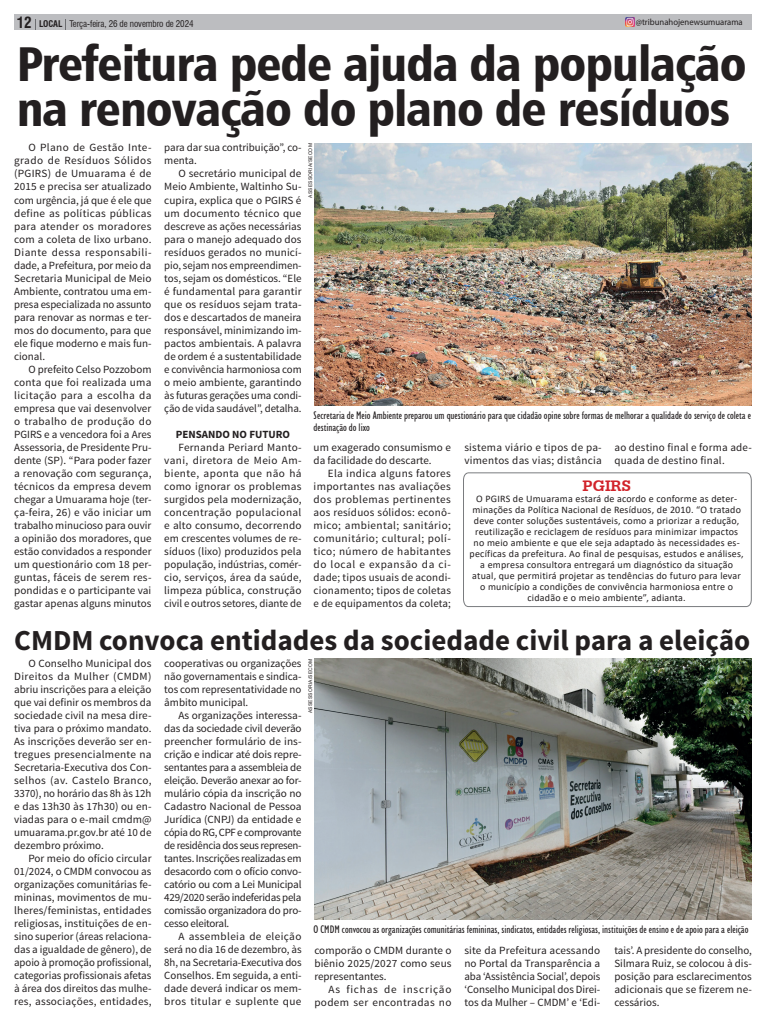
<style>
.page{position:relative;width:766px;height:1021px;background:#fff}
.page>*{position:absolute;margin:0;border:0;box-sizing:border-box;transform-origin:0 0}
.t1{font:49px/45px "Humanist 777 BT Black Condensed B";letter-spacing:-.02em;color:#231f20}
.t2{font:700 29px "Source Sans Pro";color:#231f20}
.t3{font:700 16px "Serifa BT";color:#d1232a}
.t4{font:11px/13px "Source Sans Pro";color:#231f20;text-align:justify}
.t5{font:condensed 11px/12px "Humanist 521 BT";color:#231f20}
.t6{font:11px/13px "Source Sans Pro";letter-spacing:.025em;color:#231f20}
.t7{font:11px/13px "Source Sans Pro";letter-spacing:.02em;color:#231f20}
.t8{font:11px/13px "Source Sans Pro";letter-spacing:.03em;color:#231f20;text-align:right}
.t9{font:700 11px "Source Sans Pro";color:#231f20}
.t10{font:10px/11px "Calibri";letter-spacing:.02em;color:#231f20;text-align:center}
.t11{font:condensed 9px "Swiss 721 BT";letter-spacing:-.01em;color:#231f20}
.t12{font:9px "Myriad Pro";color:#231f20;scale:.96 1}
.t13{font:5px "Arial";letter-spacing:.035em;color:#231f20}
.s1{font-weight:700;font-size:15px}
.s2{font-weight:700}
</style>
<div class="page">
<div style="left:14px;top:14px;width:737px;height:16px;background:#bcbdc0"></div>
<svg style="left:625px;top:17px;width:9px;height:10px"></svg>
<img style="left:314px;top:143px;width:437px;height:262px">
<img style="left:314px;top:658px;width:437px;height:261px">
<svg style="left:463px;top:472px;width:288px;height:135px"></svg>
<p class="t11" style="left:17px;top:19px;width:178px"><span class="s1">12</span> <span class="s2">LOCAL</span> Terça-feira, 26 de novembro de 2024</p>
<p class="t12" style="left:635px;top:17px;width:113px">@tribunahojenewsumuarama</p>
<h1 class="t1" style="left:17px;top:40px;width:731px">Prefeitura pede ajuda da população na renovação do plano de resíduos</h1>
<p class="t4" style="left:14px;top:141px;width:139px;text-indent:14px">O Plano de Gestão Inte&shy;grado de Resíduos Sólidos (PGIRS) de Umuarama é de 2015 e precisa ser atualizado com urgência, já que é ele que define as políticas públicas para atender os moradores com a coleta de lixo urbano.<br>Diante dessa responsabili&shy;dade, a Prefeitura, por meio da Secretaria Municipal de Meio Ambiente, contratou uma em&shy;presa especializada no assunto para renovar as normas e ter&shy;mos do documento, para que ele fique moderno e mais fun&shy;cional.</p>
<p class="t4" style="left:14px;top:362px;width:139px;text-indent:14px">O prefeito Celso Pozzobom conta que foi realizada uma licitação para a escolha da empresa que vai desenvolver o trabalho de produção do PGIRS e a vencedora foi a Ares Assessoria, de Presidente Pru&shy;dente (SP). “Para poder fazer a renovação com segurança, técnicos da empresa devem chegar a Umuarama hoje (ter&shy;ça-feira, 26) e vão iniciar um trabalho minucioso para ouvir a opinião dos moradores, que estão convidados a responder um questionário com 18 per&shy;guntas, fáceis de serem res&shy;pondidas e o participante vai gastar apenas alguns minutos</p>
<h2 class="t2" style="left:14px;top:621px;width:737px">CMDM convoca entidades da sociedade civil para a eleição</h2>
<p class="t4" style="left:14px;top:657px;width:139px;text-indent:14px">O Conselho Municipal dos Direitos da Mulher (CMDM) abriu inscrições para a eleição que vai definir os membros da sociedade civil na mesa dire&shy;tiva para o próximo mandato.<br>As inscrições deverão ser en&shy;tregues presencialmente na Secretaria-Executiva dos Con&shy;selhos (av. Castelo Branco, 3370), no horário das 8h às 12h e das 13h30 às 17h30) ou en&shy;viadas para o e-mail cmdm@ umuarama.pr.gov.br até 10 de dezembro próximo.</p>
<p class="t4" style="left:14px;top:852px;width:139px;text-indent:14px">Por meio do ofício circular 01/2024, o CMDM convocou as organizações comunitárias fe&shy;mininas, movimentos de mu&shy;lheres/feministas, entidades religiosas, instituições de en&shy;sino superior (áreas relaciona&shy;das a igualdade de gênero), de apoio à promoção profissional, categorias profissionais afetas à área dos direitos das mulhe&shy;res, associações, entidades,</p>
<p class="t4" style="left:164px;top:141px;width:139px">para dar sua contribuição”, co&shy;menta.</p>
<p class="t4" style="left:164px;top:167px;width:139px;text-indent:14px">O secretário municipal de Meio Ambiente, Waltinho Su&shy;cupira, explica que o PGIRS é um documento técnico que descreve as ações necessárias para o manejo adequado dos resíduos gerados no municí&shy;pio, sejam nos empreendimen&shy;tos, sejam os domésticos. “Ele é fundamental para garantir que os resíduos sejam trata&shy;dos e descartados de maneira responsável, minimizando im&shy;pactos ambientais. A palavra de ordem é a sustentabilidade e convivência harmoniosa com o meio ambiente, garantindo às futuras gerações uma condi&shy;ção de vida saudável”, detalha.</p>
<p class="t9" style="left:176px;top:427px;width:116px">PENSANDO NO FUTURO</p>
<p class="t4" style="left:164px;top:440px;width:139px;text-indent:14px">Fernanda Periard Manto&shy;vani, diretora de Meio Am&shy;biente, aponta que não há como ignorar os problemas surgidos pela modernização, concentração populacional e alto consumo, decorrendo em crescentes volumes de re&shy;síduos (lixo) produzidos pela população, indústrias, comér&shy;cio, serviços, área da saúde, limpeza pública, construção civil e outros setores, diante de</p>
<p class="t4" style="left:313px;top:441px;width:139px">um exagerado consumismo e da facilidade do descarte.</p>
<p class="t13" style="left:307px;top:198px;width:56px;rotate:-90deg">ASSESSORIA/SECOM</p>
<p class="t5" style="left:313px;top:409px;width:438px">Secretaria de Meio Ambiente preparou um questionário para que cidadão opine sobre formas de melhorar a qualidade do serviço de coleta e destinação do lixo</p>
<p class="t7" style="left:614px;top:441px;width:139px">ao destino final e forma ade&shy;quada de destino final.</p>
<p class="t6" style="left:464px;top:441px;width:139px">sistema viário e tipos de pa&shy;vimentos das vias; distância</p>
<h3 class="t3" style="left:582px;top:475px;width:50px">PGIRS</h3>
<p class="t10" style="left:469px;top:493px;width:275px">O PGIRS de Umuarama estará de acordo e conforme as deter&shy;minações da Política Nacional de Resíduos, de 2010. “O tratado deve conter soluções sustentáveis, como a priorizar a redução, reutilização e reciclagem de resíduos para minimizar impactos no meio ambiente e que ele seja adaptado às necessidades es&shy;pecíficas da prefeitura. Ao final de pesquisas, estudos e análises, a empresa consultora entregará um diagnóstico da situação atual, que permitirá projetar as tendências do futuro para levar o município a condições de convivência harmoniosa entre o cidadão e o meio ambiente”, adianta.</p>
<p class="t4" style="left:313px;top:467px;width:139px;text-indent:14px">Ela indica alguns fatores importantes nas avaliações dos problemas pertinentes aos resíduos sólidos: econô&shy;mico; ambiental; sanitário; comunitário; cultural; polí&shy;tico; número de habitantes do local e expansão da ci&shy;dade; tipos usuais de acondi&shy;cionamento; tipos de coletas e de equipamentos da coleta;</p>
<p class="t13" style="left:307px;top:713px;width:56px;rotate:-90deg">ASSESSORIA/SECOM</p>
<p class="t4" style="left:164px;top:657px;width:139px">cooperativas ou organizações não governamentais e sindica&shy;tos com representatividade no âmbito municipal.</p>
<p class="t4" style="left:164px;top:709px;width:139px;text-indent:14px">As organizações interessa&shy;das da sociedade civil deverão preencher formulário de ins&shy;crição e indicar até dois repre&shy;sentantes para a assembleia de eleição. Deverão anexar ao for&shy;mulário cópia da inscrição no Cadastro Nacional de Pessoa Jurídica (CNPJ) da entidade e cópia do RG, CPF e comprovante de residência dos seus represen&shy;tantes. Inscrições realizadas em desacordo com o ofício convo&shy;catório ou com a Lei Municipal 429/2020 serão indeferidas pela comissão organizadora do pro&shy;cesso eleitoral.</p>
<p class="t4" style="left:164px;top:930px;width:139px;text-indent:14px">A assembleia de eleição será no dia 16 de dezembro, às 8h, na Secretaria-Executiva dos Conselhos. Em seguida, a enti&shy;dade deverá indicar os mem&shy;bros titular e suplente que</p>
<p class="t5" style="left:313px;top:923px;width:436px">O CMDM convocou as organizações comunitárias femininas, sindicatos, entidades religiosas, instituições de ensino e de apoio para a eleição</p>
<p class="t4" style="left:464px;top:944px;width:137px">site da Prefeitura acessando no Portal da Transparência a aba ‘Assistência Social’, depois ‘Conselho Municipal dos Direi&shy;tos da Mulher – CMDM’ e ‘Edi-</p>
<p class="t4" style="left:614px;top:944px;width:139px">tais’. A presidente do conselho, Silmara Ruiz, se colocou à dis&shy;posição para esclarecimentos adicionais que se fizerem ne&shy;cessários.</p>
<p class="t4" style="left:314px;top:944px;width:139px">comporão o CMDM durante o biênio 2025/2027 como seus representantes.</p>
<p class="t8" style="left:314px;top:983px;width:139px">As fichas de inscrição podem ser encontradas no</p>
</div>
